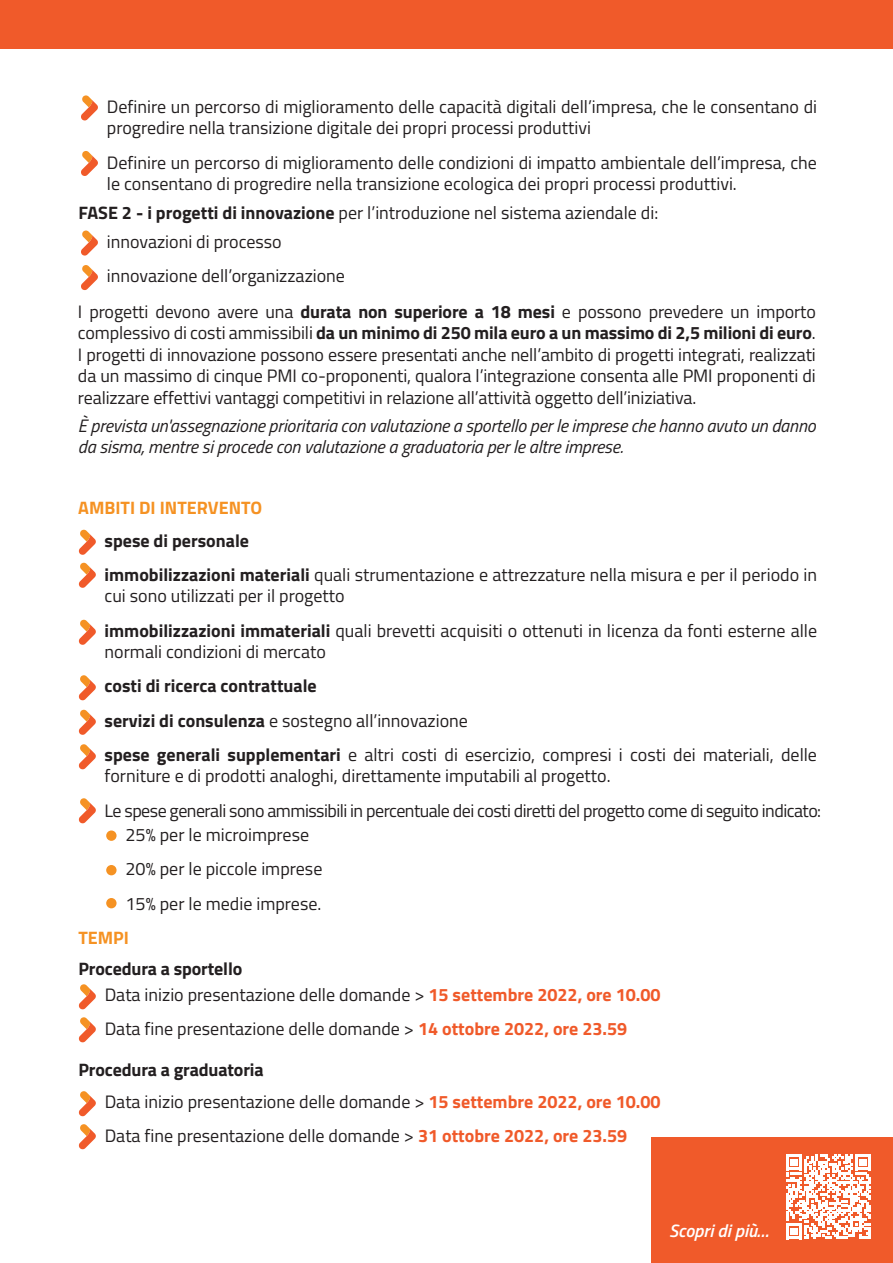
<style>
.page{position:relative;width:893px;height:1263px;background:#fff}
.page>*{position:absolute;margin:0;border:0;box-sizing:border-box;transform-origin:0 0}
.t1{font:18px/34.2px "Titillium Web";color:#231f20}
.t2{font:italic 18px/21.6px "Titillium Web";letter-spacing:-.005em;color:#231f20}
.t3{font:18px/34.2px "Titillium Web";letter-spacing:-.03em;color:#231f20}
.t4{font:700 18px "Titillium Web";letter-spacing:-.005em;color:#231f20}
.t5{font:700 18px "Titillium Web";color:#f59223}
.t6{font:italic 600 18px "Titillium Web";color:#fff}
.s1{font-weight:700}
.s2{font-weight:700;color:#f05a2a}
</style>
<div class="page">
<div style="left:652px;top:1138px;width:241px;height:125px;background:#f05a2a"></div>
<div style="left:0;top:0;width:893px;height:49px;background:#f05a2a"></div>
<div style="left:106px;top:830px;width:11px;height:11px;background:#f59223;border-radius:50%"></div>
<div style="left:106px;top:865px;width:11px;height:10px;background:#f59223;border-radius:50%"></div>
<div style="left:106px;top:898px;width:11px;height:10px;background:#f59223;border-radius:50%"></div>
<svg style="left:81px;top:95px;width:17px;height:26px"></svg>
<svg style="left:81px;top:151px;width:17px;height:25px"></svg>
<svg style="left:81px;top:265px;width:17px;height:25px"></svg>
<svg style="left:81px;top:230px;width:17px;height:26px"></svg>
<svg style="left:78px;top:529px;width:18px;height:26px"></svg>
<svg style="left:78px;top:562px;width:18px;height:26px"></svg>
<svg style="left:78px;top:619px;width:18px;height:26px"></svg>
<svg style="left:78px;top:675px;width:18px;height:26px"></svg>
<svg style="left:78px;top:709px;width:18px;height:26px"></svg>
<svg style="left:78px;top:744px;width:18px;height:26px"></svg>
<svg style="left:78px;top:798px;width:18px;height:26px"></svg>
<svg style="left:78px;top:984px;width:18px;height:26px"></svg>
<svg style="left:78px;top:1017px;width:18px;height:26px"></svg>
<svg style="left:78px;top:1091px;width:18px;height:25px"></svg>
<svg style="left:78px;top:1124px;width:18px;height:25px"></svg>
<svg style="left:786px;top:1154px;width:85px;height:85px"></svg>
<p class="t1" style="left:107px;top:95px;width:712px;line-height:21.6px">Definire un percorso di miglioramento delle capacità digitali dell’impresa, che le consentano di progredire nella transizione digitale dei propri processi produttivi</p>
<p class="t1" style="left:107px;top:151px;width:712px;line-height:21.6px">Definire un percorso di miglioramento delle condizioni di impatto ambientale dell’impresa, che le consentano di progredire nella transizione ecologica dei propri processi produttivi.</p>
<p class="t1" style="left:78px;top:194px;width:581px"><span class="s1">FASE 2 - i progetti di innovazione</span> per l’introduzione nel sistema aziendale di:</p>
<p class="t1" style="left:107px;top:224px;width:240px">innovazioni di processo innovazione dell’organizzazione</p>
<p class="t1" style="left:78px;top:300px;width:739px;line-height:21.6px;text-align:justify">I progetti devono avere una <span class="s1">durata non superiore a 18 mesi</span> e possono prevedere un importo complessivo di costi ammissibili <span class="s1">da un minimo di 250 mila euro a un massimo di 2,5 milioni di euro</span>.<br>I progetti di innovazione possono essere presentati anche nell’ambito di progetti integrati, realizzati da un massimo di cinque PMI co-proponenti, qualora l’integrazione consenta alle PMI proponenti di realizzare effettivi vantaggi competitivi in relazione all’attività oggetto dell’iniziativa.</p>
<p class="t2" style="left:78px;top:414px;width:739px">È prevista un'assegnazione prioritaria con valutazione a sportello per le imprese che hanno avuto un danno da sisma, mentre si procede con valutazione a graduatoria per le altre imprese.</p>
<p class="t5" style="left:78px;top:494px;width:186px">AMBITI DI INTERVENTO</p>
<p class="t1" style="left:105px;top:522px;width:714px"><span class="s1">spese di personale<br>immobilizzazioni materiali</span> quali strumentazione e attrezzature nella misura e per il periodo in</p>
<p class="t1" style="left:105px;top:578px;width:714px">cui sono utilizzati per il progetto<br><span class="s1">immobilizzazioni immateriali</span> quali brevetti acquisiti o ottenuti in licenza da fonti esterne alle</p>
<p class="t1" style="left:105px;top:634px;width:223px">normali condizioni di mercato</p>
<p class="t1" style="left:105px;top:668px;width:714px"><span class="s1">costi di ricerca contrattuale<br>servizi di consulenza</span> e sostegno all’innovazione<br><span class="s1">spese generali supplementari</span> e altri costi di esercizio, compresi i costi dei materiali, delle</p>
<p class="t3" style="left:105px;top:758px;width:718px">forniture e di prodotti analoghi, direttamente imputabili al progetto.<br>Le spese generali sono ammissibili in percentuale dei costi diretti del progetto come di seguito indicato:</p>
<p class="t1" style="left:126px;top:817px;width:198px">25% per le microimprese<br>20% per le piccole imprese<br>15% per le medie imprese.</p>
<p class="t5" style="left:78px;top:924px;width:52px">TEMPI</p>
<p class="t4" style="left:78px;top:954px;width:165px">Procedura a sportello</p>
<p class="t1" style="left:105px;top:977px;width:557px">Data inizio presentazione delle domande &gt; <span class="s2">15 settembre 2022, ore 10.00<br></span>Data fine presentazione delle domande &gt; <span class="s2">14 ottobre 2022, ore 23.59</span></p>
<p class="t4" style="left:78px;top:1056px;width:187px">Procedura a graduatoria</p>
<p class="t1" style="left:105px;top:1084px;width:557px">Data inizio presentazione delle domande &gt; <span class="s2">15 settembre 2022, ore 10.00<br></span>Data fine presentazione delle domande &gt; <span class="s2">31 ottobre 2022, ore 23.59</span></p>
<p class="t6" style="left:669px;top:1217px;width:101px">Scopri di più…</p>
</div>
